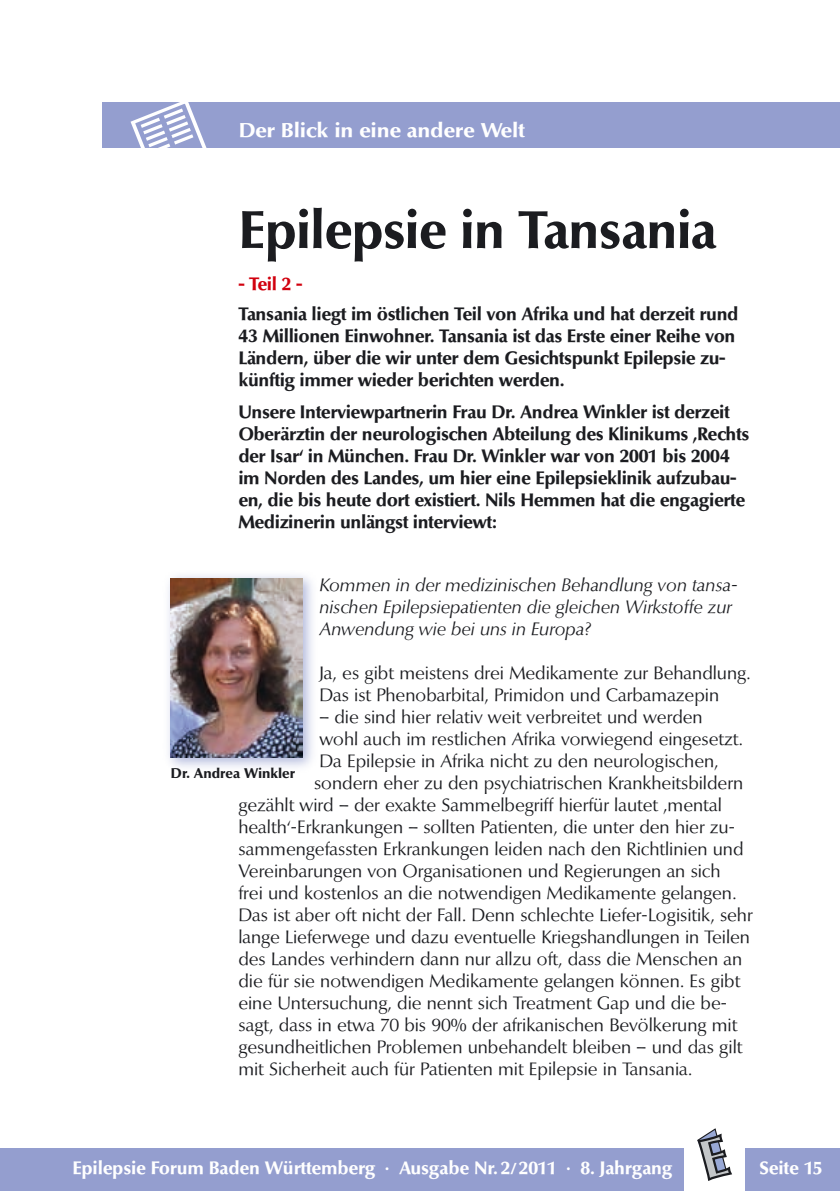
<style>
.page{position:relative;width:840px;height:1191px;background:#fff}
.page>*{position:absolute;margin:0;border:0;box-sizing:border-box;transform-origin:0 0}
.t1{font:700 52px "Optima BQ";color:#1b1c20}
.t2{font:700 20px "Optima BQ";letter-spacing:.01em;color:#fff;scale:1.08 1}
.t3{font:18px/22px "Optima BQ";color:#1b1c20}
.t4{font:700 18px/22px "Optima BQ";color:#1b1c20}
.t5{font:italic 18px/22px "Optima BQ";color:#1b1c20}
.t6{font:700 18px "Optima BQ";letter-spacing:.01em;color:#fff}
.t7{font:700 18px "Optima BQ";color:#d1010e}
.t8{font:900 14px "Optima BQ";color:#1b1c20}
</style>
<div class="page">
<hr style="left:0;top:0;width:1px;height:102px;background:#949ecf">
<div style="left:744px;top:1148px;width:95px;height:43px;background:#949ecf"></div>
<div style="left:0;top:1148px;width:683px;height:43px;background:#949ecf"></div>
<svg style="left:697px;top:1128px;width:35px;height:53px"></svg>
<div style="left:102px;top:102px;width:737px;height:45px;background:#949ecf"></div>
<svg style="left:128px;top:102px;width:82px;height:46px"></svg>
<div style="left:162px;top:570px;width:156px;height:204px;background:#949ecf;opacity:.75"></div>
<img style="left:171px;top:578px;width:131px;height:179px">
<p class="t2" style="left:239px;top:118px;width:266px">Der Blick in eine andere Welt</p>
<h1 class="t1" style="left:238px;top:200px;width:479px">Epilepsie in Tansania</h1>
<p class="t7" style="left:238px;top:274px;width:65px">- Teil 2 -</p>
<p class="t4" style="left:238px;top:303px;width:501px">Tansania liegt im östlichen Teil von Afrika und hat derzeit rund 43 Millionen Einwohner. Tansania ist das Erste einer Reihe von Ländern, über die wir unter dem Gesichtspunkt Epilepsie zu&shy;künftig immer wieder berichten werden.</p>
<p class="t4" style="left:238px;top:401px;width:512px">Unsere Interviewpartnerin Frau Dr. Andrea Winkler ist derzeit Oberärztin der neurologischen Abteilung des Klinikums ‚Rechts der Isar‘ in München. Frau Dr. Winkler war von 2001 bis 2004 im Norden des Landes, um hier eine Epilepsieklinik aufzubau&shy;en, die bis heute dort existiert. Nils Hemmen hat die engagierte Medizinerin unlängst interviewt:</p>
<p class="t5" style="left:319px;top:574px;width:419px">Kommen in der medizinischen Behandlung von tansa&shy;nischen Epilepsiepatienten die gleichen Wirkstoffe zur<br>Anwendung wie bei uns in Europa?</p>
<p class="t3" style="left:319px;top:662px;width:432px">Ja, es gibt meistens drei Medikamente zur Behandlung.<br>Das ist Phenobarbital, Primidon und Carbamazepin</p>
<p class="t3" style="left:319px;top:706px;width:384px">– die sind hier relativ weit verbreitet und werden</p>
<p class="t3" style="left:319px;top:728px;width:425px">wohl auch im restlichen Afrika vorwiegend eingesetzt.</p>
<p class="t3" style="left:319px;top:750px;width:400px">Da Epilepsie in Afrika nicht zu den neurologischen,</p>
<p class="t3" style="left:314px;top:772px;width:430px">sondern eher zu den psychiatrischen Krankheitsbildern</p>
<p class="t3" style="left:238px;top:794px;width:485px">gezählt wird – der exakte Sammelbegriff hierfür lautet ‚mental</p>
<p class="t3" style="left:238px;top:816px;width:497px">health‘-Erkrankungen – sollten Patienten, die unter den hier zu-</p>
<p class="t3" style="left:238px;top:838px;width:506px">sammengefassten Erkrankungen leiden nach den Richtlinien und</p>
<p class="t3" style="left:238px;top:860px;width:483px">Vereinbarungen von Organisationen und Regierungen an sich</p>
<p class="t3" style="left:238px;top:882px;width:499px">frei und kostenlos an die notwendigen Medikamente gelangen.</p>
<p class="t3" style="left:238px;top:904px;width:515px">Das ist aber oft nicht der Fall. Denn schlechte Liefer-Logisitik, sehr</p>
<p class="t3" style="left:238px;top:926px;width:513px">lange Lieferwege und dazu eventuelle Kriegshandlungen in Teilen</p>
<p class="t3" style="left:238px;top:948px;width:505px">des Landes verhindern dann nur allzu oft, dass die Menschen an</p>
<p class="t3" style="left:238px;top:970px;width:503px">die für sie notwendigen Medikamente gelangen können. Es gibt</p>
<p class="t3" style="left:238px;top:992px;width:489px">eine Untersuchung, die nennt sich Treatment Gap und die be-</p>
<p class="t3" style="left:238px;top:1014px;width:500px">sagt, dass in etwa 70 bis 90% der afrikanischen Bevölkerung mit</p>
<p class="t3" style="left:238px;top:1036px;width:505px">gesundheitlichen Problemen unbehandelt bleiben – und das gilt</p>
<p class="t3" style="left:238px;top:1058px;width:455px">mit Sicherheit auch für Patienten mit Epilepsie in Tansania.</p>
<p class="t8" style="left:171px;top:765px;width:125px">Dr. Andrea Winkler</p>
<p class="t6" style="left:72px;top:1157px;width:601px">Epilepsie Forum Baden Württemberg · Ausgabe Nr. 2/2011 · 8. Jahrgang</p>
<p class="t6" style="left:758px;top:1157px;width:65px">Seite 15</p>
</div>
